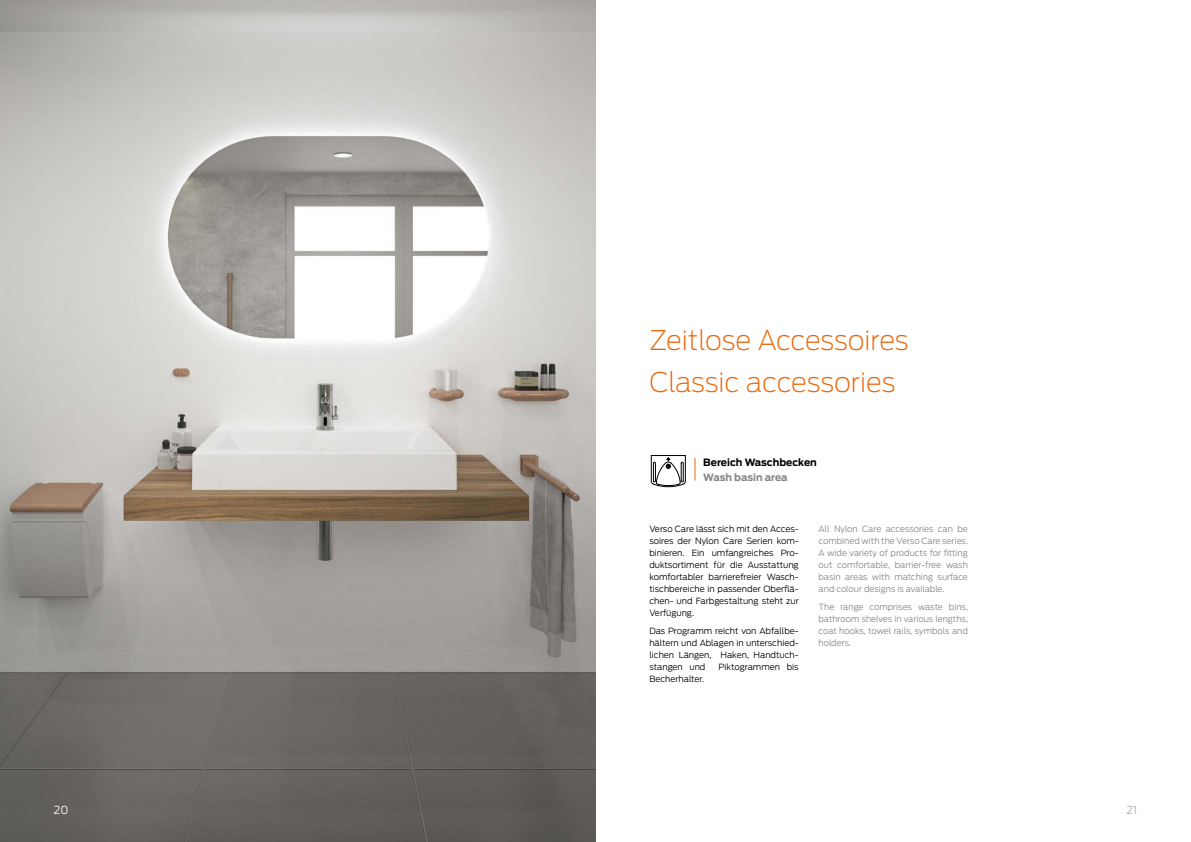
<style>
.page{position:relative;width:1191px;height:842px;background:#fff}
.page>*{position:absolute;margin:0;border:0;box-sizing:border-box;transform-origin:0 0}
.t1{font:200 27px "Antenna";letter-spacing:-.005em;color:#ec6608}
.t2{font:300 11px "Antenna";color:#fff}
.t3{font:300 11px "Antenna";color:#a8a8a7}
.t4{font:700 10px "Antenna";color:#000}
.t5{font:700 10px "Antenna";letter-spacing:-.005em;color:#878787}
.t6{font:300 8.5px/12px "Antenna";color:#000;text-align:justify}
.t7{font:300 8.5px/12px "Antenna";color:#878787;text-align:justify}
</style>
<div class="page">
<img style="left:0;top:0;width:595px;height:842px">
<svg style="left:694px;top:458px;width:1px;height:23px"></svg>
<svg style="left:651px;top:455px;width:35px;height:32px"></svg>
<h1 class="t1" style="left:649px;top:324px;width:261px">Zeitlose Accessoires</h1>
<h1 class="t1" style="left:649px;top:366px;width:247px">Classic accessories</h1>
<p class="t4" style="left:703px;top:456px;width:115px">Bereich Waschbecken</p>
<p class="t5" style="left:703px;top:472px;width:86px">Wash basin area</p>
<p class="t6" style="left:649px;top:523px;width:151px">Verso Care lässt sich mit den Acces&shy;soires der Nylon Care Serien kom&shy;binieren. Ein umfangreiches Pro&shy;duktsortiment für die Ausstattung komfortabler barrierefreier Wasch&shy;tischbereiche in passender Oberflä&shy;chen- und Farbgestaltung steht zur Verfügung.</p>
<p class="t6" style="left:649px;top:625px;width:151px">Das Programm reicht von Abfallbe&shy;hältern und Ablagen in unterschied&shy;lichen Längen, Haken, Handtuch&shy;stangen und</p>
<p class="t6" style="left:718px;top:661px;width:82px">Piktogrammen bis</p>
<p class="t6" style="left:649px;top:673px;width:56px">Becherhalter.</p>
<p class="t7" style="left:818px;top:523px;width:151px">All Nylon Care accessories can be combined with the Verso Care series.<br>A wide variety of products for fitting out comfortable, barrier-free wash basin areas with matching surface and colour designs is available.</p>
<p class="t7" style="left:818px;top:601px;width:151px">The range comprises waste bins, bathroom shelves in various lengths, coat hooks, towel rails, symbols and holders.</p>
<p class="t2" style="left:54px;top:803px;width:16px">20</p>
<p class="t3" style="left:1126px;top:803px;width:12px">21</p>
</div>
